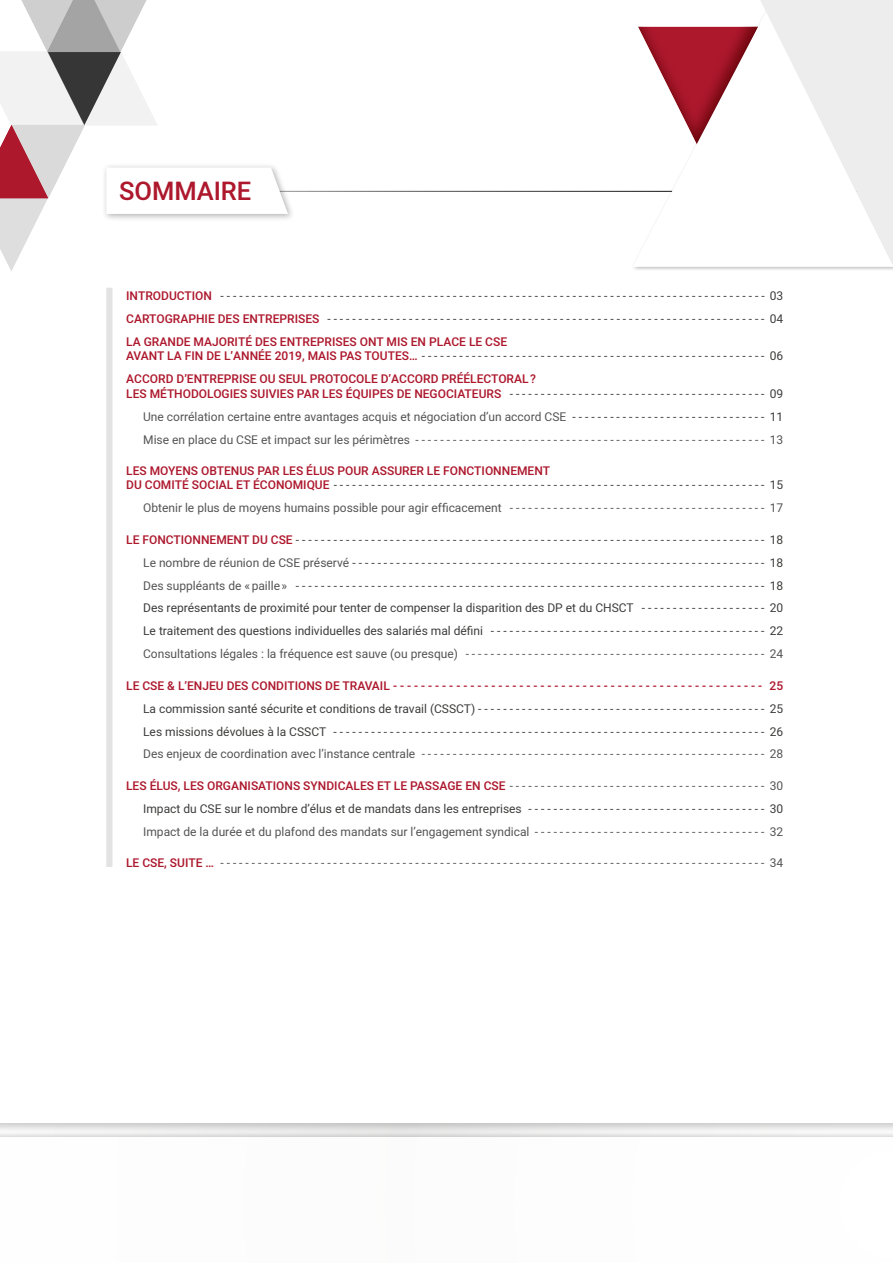
<style>
.page{position:relative;width:893px;height:1263px;background:#fff}
.page>*{position:absolute;margin:0;border:0;box-sizing:border-box;transform-origin:0 0}
.t1{font:500 25.5px "Heebo";color:#ad182d}
.t2{font:12px/23px "Heebo";color:#3c3c3b;text-align:justify}
.t3{font:12px/23px "Heebo";color:#555454;text-align:justify}
.t4{font:500 12px/23px "Heebo";color:#ad182d}
.s1{font-weight:500;color:#ad182d}
.s2{font-weight:400;color:#3c3c3b}
.s3{color:#3c3c3b}
.s4{color:#555454}
</style>
<div class="page">
<div style="left:102px;top:163px;width:193px;height:59px;background:#000;opacity:.3"></div>
<div style="left:106px;top:288px;width:6px;height:579px;background:#e3e3e3"></div>
<div style="left:0;top:1113px;width:893px;height:150px;background:#878787;opacity:.75"></div>
<div style="left:0;top:1131px;width:893px;height:132px;background:#000;opacity:.18"></div>
<div style="left:0;top:1137px;width:893px;height:126px;background:#fff"></div>
<svg style="left:0;top:0;width:288px;height:271px"></svg>
<svg style="left:638px;top:0;width:255px;height:265px"></svg>
<h1 class="t1" style="left:119px;top:173px;width:134px">SOMMAIRE</h1>
<p class="t2" style="left:126px;top:284px;width:658px"><span class="s1">INTRODUCTION</span> - - - - - - - - - - - - - - - - - - - - - - - - - - - - - - - - - - - - - - - - - - - - - - - - - - - - - - - - - - - - - - - - - - - - - - - - - - - - - - - - - - - - - - 03<br><span class="s1">CARTOGRAPHIE DES ENTREPRISES</span> - - - - - - - - - - - - - - - - - - - - - - - - - - - - - - - - - - - - - - - - - - - - - - - - - - - - - - - - - - - - - - - - - - - - - 04<br><span class="s1">LA GRANDE MAJORITÉ DES ENTREPRISES ONT MIS EN PLACE LE CSE</span></p>
<p class="t4" style="left:126px;top:345px;width:658px">AVANT LA FIN DE L’ANNÉE 2019, MAIS PAS TOUTES… <span class="s2">- - - - - - - - - - - - - - - - - - - - - - - - - - - - - - - - - - - - - - - - - - - - - - - - - - - - - - 06<br></span>ACCORD D’ENTREPRISE OU SEUL PROTOCOLE D’ACCORD PRÉÉLECTORAL?</p>
<p class="t3" style="left:143px;top:382px;width:642px;text-indent:-17px"><span class="s1">LES MÉTHODOLOGIES SUIVIES PAR LES ÉQUIPES DE NEGOCIATEURS</span> <span class="s3">- - - - - - - - - - - - - - - - - - - - - - - - - - - - - - - - - - - - - - - - 09<br></span>Une corrélation certaine entre avantages acquis et négociation d’un accord CSE <span class="s3">- - - - - - - - - - - - - - - - - - - - - - - - - - - - - - 11<br></span>Mise en place du CSE et impact sur les périmètres - - - - - - - - - - - - - - - - - - - - - - - - - - - - - - - - - - - - - - - - - - - - - - - - - - - - - - - 13</p>
<p class="t4" style="left:126px;top:464px;width:658px;line-height:14.4px">LES MOYENS OBTENUS PAR LES ÉLUS POUR ASSURER LE FONCTIONNEMENT<br>DU COMITÉ SOCIAL ET ÉCONOMIQUE <span class="s2">- - - - - - - - - - - - - - - - - - - - - - - - - - - - - - - - - - - - - - - - - - - - - - - - - - - - - - - - - - - - - - - - - - - - 15</span></p>
<p class="t3" style="left:143px;top:496px;width:641px">Obtenir le plus de moyens humains possible pour agir efficacement - - - - - - - - - - - - - - - - - - - - - - - - - - - - - - - - - - - - - - - - 17</p>
<p class="t2" style="left:143px;top:528px;width:642px;text-indent:-17px"><span class="s1">LE FONCTIONNEMENT DU CSE</span> - - - - - - - - - - - - - - - - - - - - - - - - - - - - - - - - - - - - - - - - - - - - - - - - - - - - - - - - - - - - - - - - - - - - - - - - - - - 18<br><span class="s4">Le nombre de réunion de CSE préservé</span> - - - - - - - - - - - - - - - - - - - - - - - - - - - - - - - - - - - - - - - - - - - - - - - - - - - - - - - - - - - - - - - - - 18<br><span class="s4">Des suppléants de «paille»</span> - - - - - - - - - - - - - - - - - - - - - - - - - - - - - - - - - - - - - - - - - - - - - - - - - - - - - - - - - - - - - - - - - - - - - - - - - - 18<br>Des représentants de proximité pour tenter de compenser la disparition des DP et du CHSCT - - - - - - - - - - - - - - - - - - - 20<br>Le traitement des questions individuelles des salariés mal défini - - - - - - - - - - - - - - - - - - - - - - - - - - - - - - - - - - - - - - - - - - - 22</p>
<p class="t3" style="left:143px;top:642px;width:641px">Consultations légales : la fréquence est sauve (ou presque) - - - - - - - - - - - - - - - - - - - - - - - - - - - - - - - - - - - - - - - - - - - - - - - 24</p>
<p class="t4" style="left:126px;top:674px;width:658px">LE CSE &amp; L’ENJEU DES CONDITIONS DE TRAVAIL - - - - - - - - - - - - - - - - - - - - - - - - - - - - - - - - - - - - - - - - - - - - - - - - - - - - - 25</p>
<p class="t2" style="left:143px;top:697px;width:641px">La commission santé sécurite et conditions de travail (CSSCT) - - - - - - - - - - - - - - - - - - - - - - - - - - - - - - - - - - - - - - - - - - - - - 25<br>Les missions dévolues à la CSSCT - - - - - - - - - - - - - - - - - - - - - - - - - - - - - - - - - - - - - - - - - - - - - - - - - - - - - - - - - - - - - - - - - - - - 26</p>
<p class="t3" style="left:143px;top:743px;width:641px">Des enjeux de coordination avec l’instance centrale - - - - - - - - - - - - - - - - - - - - - - - - - - - - - - - - - - - - - - - - - - - - - - - - - - - - - - 28</p>
<p class="t2" style="left:126px;top:774px;width:658px;text-align:right"><span class="s1">LES ÉLUS, LES ORGANISATIONS SYNDICALES ET LE PASSAGE EN CSE</span> <span class="s4">- - - - - - - - - - - - - - - - - - - - - - - - - - - - - - - - - - - - - - - - 30<br></span>Impact du CSE sur le nombre d’élus et de mandats dans les entreprises - - - - - - - - - - - - - - - - - - - - - - - - - - - - - - - - - - - - - 30</p>
<p class="t3" style="left:143px;top:820px;width:641px">Impact de la durée et du plafond des mandats sur l’engagement syndical - - - - - - - - - - - - - - - - - - - - - - - - - - - - - - - - - - - - 32</p>
<p class="t3" style="left:126px;top:851px;width:658px"><span class="s1">LE CSE, SUITE …</span> - - - - - - - - - - - - - - - - - - - - - - - - - - - - - - - - - - - - - - - - - - - - - - - - - - - - - - - - - - - - - - - - - - - - - - - - - - - - - - - - - - - - - - 34</p>
</div>
